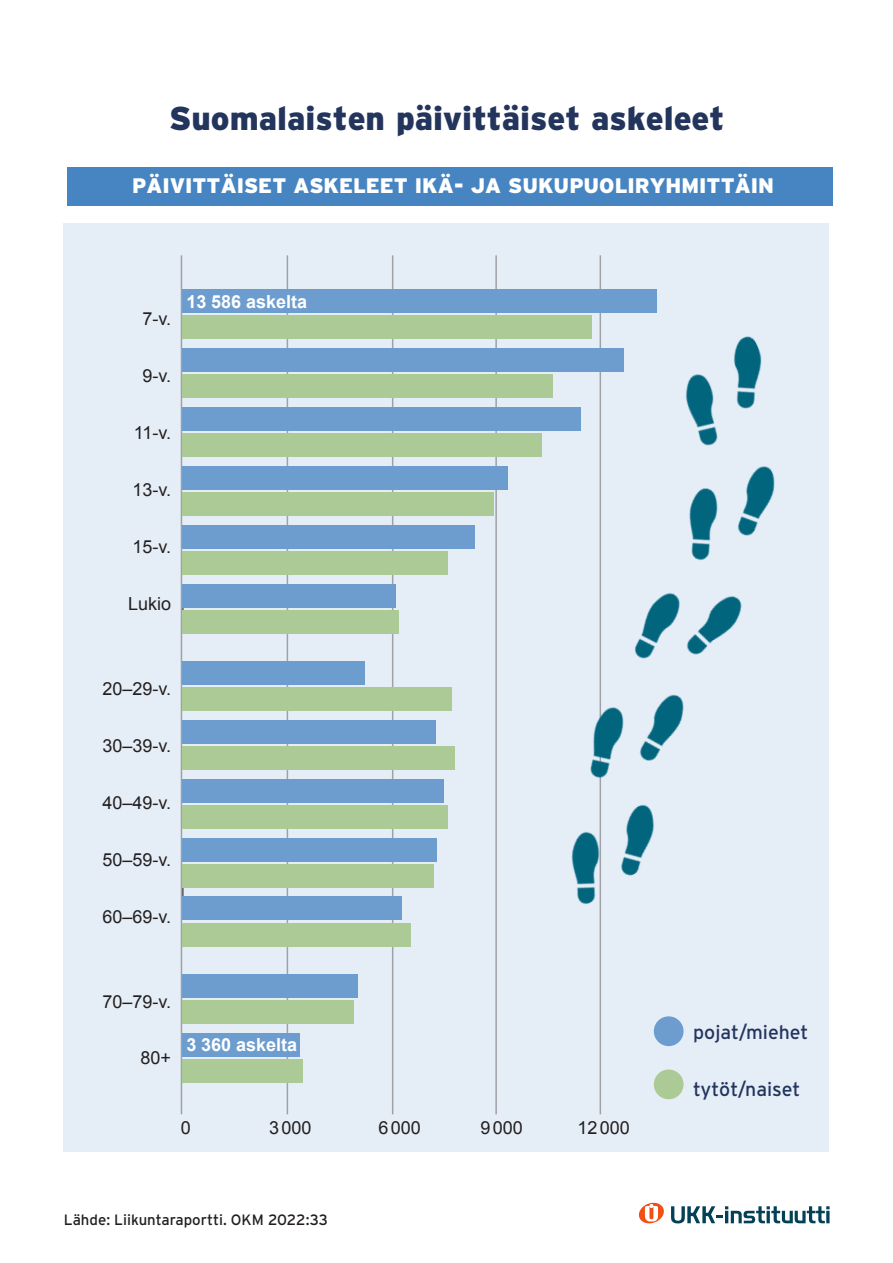
<style>
.page{position:relative;width:893px;height:1263px;background:#fff}
.page>*{position:absolute;margin:0;border:0;box-sizing:border-box;transform-origin:0 0}
.t1{font:900 33px "Interstate";color:#23355d}
.t2{font:900 21px "Interstate";color:#fff}
.t3{font:19.5px "Interstate";color:#23355d}
.t4{font:18px "Arial";color:#231f20}
.t5{font:700 18px "Arial";color:#fff}
.t6{font:15px "Interstate";color:#231f20}
</style>
<div class="page">
<div style="left:64px;top:223px;width:765px;height:928px;background:#e5eef7"></div>
<svg style="left:639px;top:1203px;width:25px;height:20px"></svg>
<svg style="left:671px;top:1206px;width:158px;height:17px"></svg>
<div style="left:67px;top:168px;width:765px;height:38px;background:#4785c2"></div>
<div style="left:654px;top:1016px;width:30px;height:30px;background:#6c9dce;border-radius:50%"></div>
<div style="left:654px;top:1069px;width:30px;height:30px;background:#acca95;border-radius:50%"></div>
<hr style="left:495px;top:255px;width:2px;height:859px;background:#a0a1a5">
<hr style="left:600px;top:255px;width:1px;height:859px;background:#a0a1a5">
<hr style="left:287px;top:255px;width:1px;height:859px;background:#a0a1a5">
<hr style="left:392px;top:255px;width:1px;height:859px;background:#a0a1a5">
<hr style="left:181px;top:255px;width:1px;height:859px;background:#a0a1a5">
<div style="left:182px;top:1059px;width:120px;height:24px;background:#acca95"></div>
<div style="left:182px;top:1033px;width:117px;height:24px;background:#6c9dce"></div>
<div style="left:182px;top:1000px;width:172px;height:24px;background:#acca95"></div>
<div style="left:182px;top:974px;width:176px;height:24px;background:#6c9dce"></div>
<div style="left:182px;top:923px;width:228px;height:23px;background:#acca95"></div>
<div style="left:182px;top:896px;width:220px;height:24px;background:#6c9dce"></div>
<div style="left:182px;top:864px;width:252px;height:24px;background:#acca95"></div>
<div style="left:182px;top:838px;width:254px;height:24px;background:#6c9dce"></div>
<div style="left:182px;top:805px;width:265px;height:24px;background:#acca95"></div>
<div style="left:182px;top:779px;width:262px;height:24px;background:#6c9dce"></div>
<div style="left:182px;top:746px;width:273px;height:24px;background:#acca95"></div>
<div style="left:182px;top:720px;width:254px;height:24px;background:#6c9dce"></div>
<div style="left:182px;top:687px;width:270px;height:24px;background:#acca95"></div>
<div style="left:182px;top:661px;width:183px;height:24px;background:#6c9dce"></div>
<div style="left:182px;top:611px;width:217px;height:23px;background:#acca95"></div>
<div style="left:182px;top:584px;width:214px;height:24px;background:#6c9dce"></div>
<div style="left:182px;top:552px;width:266px;height:23px;background:#acca95"></div>
<div style="left:182px;top:525px;width:293px;height:24px;background:#6c9dce"></div>
<div style="left:182px;top:492px;width:312px;height:24px;background:#acca95"></div>
<div style="left:182px;top:466px;width:325px;height:24px;background:#6c9dce"></div>
<div style="left:182px;top:433px;width:360px;height:24px;background:#acca95"></div>
<div style="left:182px;top:407px;width:398px;height:24px;background:#6c9dce"></div>
<div style="left:182px;top:374px;width:371px;height:24px;background:#acca95"></div>
<div style="left:182px;top:348px;width:441px;height:24px;background:#6c9dce"></div>
<div style="left:182px;top:315px;width:410px;height:24px;background:#acca95"></div>
<div style="left:182px;top:289px;width:474px;height:24px;background:#6c9dce"></div>
<img style="left:338px;top:296px;width:437px;height:653px">
<p class="t1" style="left:169px;top:99px;width:557px">Suomalaisten päivittäiset askeleet</p>
<p class="t2" style="left:132px;top:174px;width:643px">PÄIVITTÄISET ASKELEET IKÄ- JA SUKUPUOLIRYHMITTÄIN</p>
<p class="t4" style="left:142px;top:307px;width:30px">7-v.</p>
<p class="t4" style="left:142px;top:364px;width:30px">9-v.</p>
<p class="t4" style="left:134px;top:421px;width:39px">11-v.</p>
<p class="t5" style="left:187px;top:289px;width:122px">13 586 askelta</p>
<p class="t4" style="left:132px;top:478px;width:40px">13-v.</p>
<p class="t4" style="left:132px;top:535px;width:40px">15-v.</p>
<p class="t4" style="left:128px;top:592px;width:45px">Lukio</p>
<p class="t4" style="left:102px;top:677px;width:70px">20–29-v.</p>
<p class="t4" style="left:102px;top:734px;width:70px">30–39-v.</p>
<p class="t4" style="left:102px;top:791px;width:70px">40–49-v.</p>
<p class="t4" style="left:102px;top:848px;width:70px">50–59-v.</p>
<p class="t4" style="left:102px;top:905px;width:70px">60–69-v.</p>
<p class="t4" style="left:102px;top:990px;width:70px">70–79-v.</p>
<p class="t4" style="left:141px;top:1045px;width:32px">80+</p>
<p class="t5" style="left:187px;top:1033px;width:112px">3 360 askelta</p>
<p class="t4" style="left:181px;top:1116px;width:12px">0</p>
<p class="t4" style="left:269px;top:1116px;width:44px">3000</p>
<p class="t4" style="left:379px;top:1116px;width:44px">6000</p>
<p class="t4" style="left:481px;top:1116px;width:44px">9000</p>
<p class="t4" style="left:578px;top:1116px;width:54px">12000</p>
<p class="t6" style="left:64px;top:1210px;width:266px">Lähde: Liikuntaraportti. OKM 2022:33</p>
<p class="t3" style="left:693px;top:1020px;width:117px">pojat/miehet</p>
<p class="t3" style="left:693px;top:1077px;width:109px">tytöt/naiset</p>
</div>
